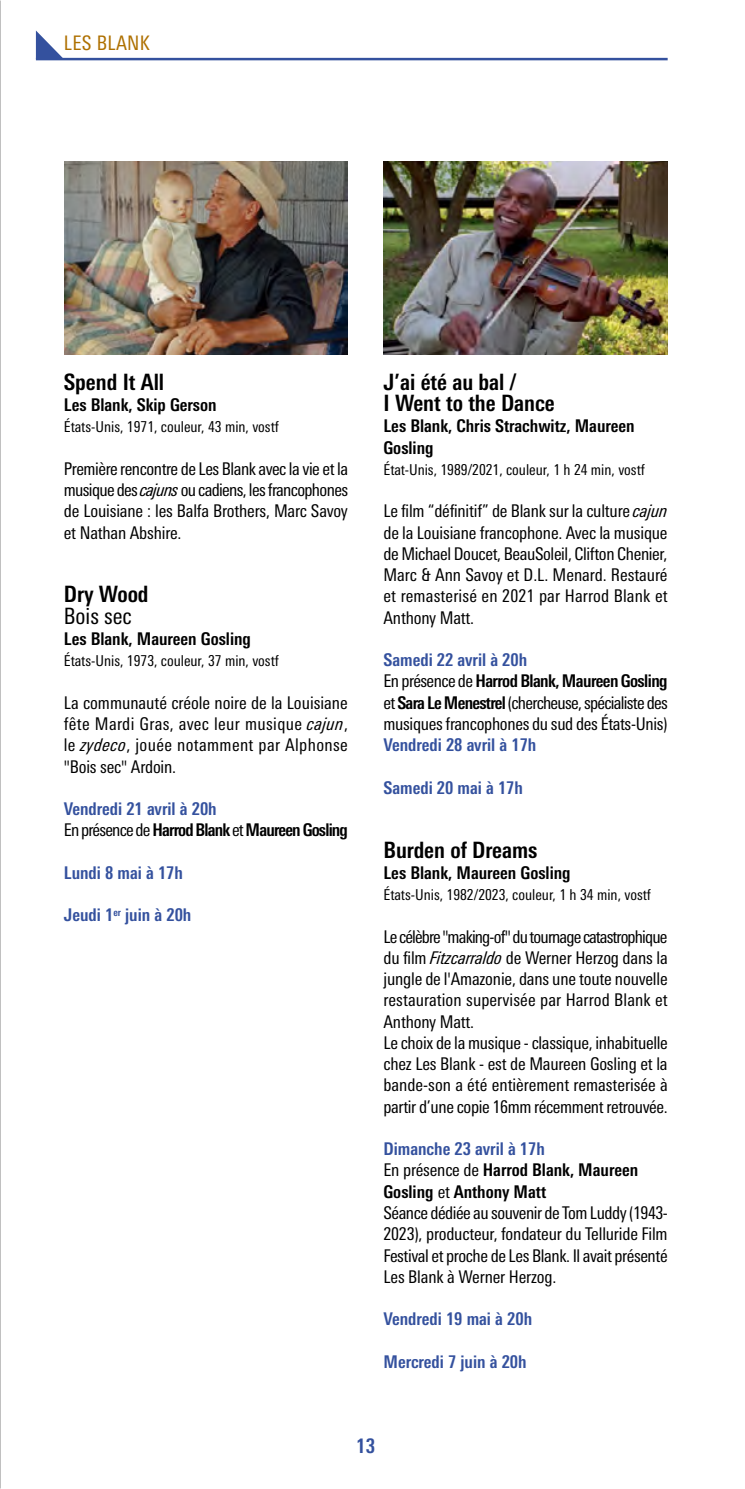
<style>
.page{position:relative;width:745px;height:1489px;background:#fff}
.page>*{position:absolute;margin:0;border:0;box-sizing:border-box;transform-origin:0 0}
.t1{font:700 condensed 22.5px/21.2px "Univers Next Pro";color:#000}
.t2{font:condensed 22.5px "Univers Next Pro";color:#000}
.t3{font:condensed 20px "Univers Next Pro";letter-spacing:.015em;color:#ae7001}
.t4{font:700 condensed 20px "Univers Next Pro";color:#34519e}
.t5{font:condensed 17.5px/21.2px "Univers Next Pro";letter-spacing:-.01em;color:#000;text-align:justify}
.t6{font:700 condensed 17.5px/21.2px "Univers Next Pro";color:#000}
.t7{font:700 condensed 17.5px "Univers Next Pro";color:#34519e}
.t8{font:700 condensed 17.5px/21.2px "Univers Next Pro";letter-spacing:-.045em;color:#000}
.t9{font:condensed 15px "Univers Next Pro";color:#000}
.s1{font-style:italic}
.s2{color:#34519e}
.s3{font-weight:400}
.s4{font-weight:700;color:#34519e}
.s5{font-weight:700}
</style>
<div class="page">
<hr style="left:36px;top:58px;width:631px;height:2px;background:#34519e">
<svg style="left:36px;top:30px;width:28px;height:28px"></svg>
<img style="left:0;top:0;width:1px;height:1488px">
<img style="left:64px;top:161px;width:283px;height:193px">
<img style="left:383px;top:161px;width:284px;height:193px">
<p class="t3" style="left:64px;top:32px;width:87px">LES BLANK</p>
<p class="t1" style="left:64px;top:371px;width:102px">Spend It All</p>
<p class="t6" style="left:64px;top:394px;width:154px">Les Blank, Skip Gerson</p>
<p class="t9" style="left:64px;top:418px;width:216px">États-Unis, 1971, couleur, 43 min, vostf</p>
<p class="t5" style="left:64px;top:458px;width:285px">Première rencontre de Les Blank avec la vie et la musique des <span class="s1">cajuns</span> ou cadiens, les francophones de Louisiane : les Balfa Brothers, Marc Savoy et Nathan Abshire.</p>
<p class="t1" style="left:64px;top:583px;width:86px">Dry Wood</p>
<p class="t2" style="left:64px;top:602px;width:69px">Bois sec</p>
<p class="t6" style="left:64px;top:628px;width:188px">Les Blank, Maureen Gosling</p>
<p class="t9" style="left:64px;top:652px;width:216px">États-Unis, 1973, couleur, 37 min, vostf</p>
<p class="t5" style="left:64px;top:691px;width:285px">La communauté créole noire de la Louisiane fête Mardi Gras, avec leur musique <span class="s1">cajun</span>, le <span class="s1">zydeco</span>, jouée notamment par Alphonse "Bois sec" Ardoin.</p>
<p class="t8" style="left:64px;top:798px;width:285px"><span class="s2">Vendredi 21 avril à 20h<br></span><span class="s3">En présence de</span> Harrod Blank <span class="s3">et</span> Maureen Gosling</p>
<p class="t7" style="left:64px;top:862px;width:121px">Lundi 8 mai à 17h</p>
<p class="t7" style="left:64px;top:904px;width:129px">Jeudi 1<sup>er</sup> juin à 20h</p>
<p class="t1" style="left:383px;top:371px;width:173px">J’ai été au bal /<br>I Went to the Dance</p>
<p class="t6" style="left:383px;top:415px;width:252px">Les Blank, Chris Strachwitz, Maureen<br>Gosling</p>
<p class="t9" style="left:383px;top:461px;width:263px">État-Unis, 1989/2021, couleur, 1 h 24 min, vostf</p>
<p class="t5" style="left:383px;top:500px;width:285px">Le film “définitif” de Blank sur la culture <span class="s1">cajun </span>de la Louisiane francophone. Avec la musique de Michael Doucet, BeauSoleil, Clifton Chenier, Marc &amp; Ann Savoy et D.L. Menard. Restauré et remasterisé en 2021 par Harrod Blank et Anthony Matt.</p>
<p class="t5" style="left:383px;top:649px;width:285px;text-align:left"><span class="s4">Samedi 22 avril à 20h<br></span>En présence de <span class="s5">Harrod Blank, Maureen Gosling </span>et <span class="s5">Sara Le Menestrel</span> (chercheuse, spécialiste des musiques francophones du sud des États-Unis)</p>
<p class="t7" style="left:383px;top:734px;width:154px">Vendredi 28 avril à 17h</p>
<p class="t7" style="left:383px;top:777px;width:141px">Samedi 20 mai à 17h</p>
<p class="t1" style="left:383px;top:838px;width:155px">Burden of Dreams</p>
<p class="t6" style="left:383px;top:861px;width:188px">Les Blank, Maureen Gosling</p>
<p class="t9" style="left:383px;top:886px;width:269px">États-Unis, 1982/2023, couleur, 1 h 34 min, vostf</p>
<p class="t5" style="left:383px;top:925px;width:286px;text-align:left">Le célèbre "making-of" du tournage catastrophique du film <span class="s1">Fitzcarraldo</span> de Werner Herzog dans la jungle de l'Amazonie, dans une toute nouvelle restauration supervisée par Harrod Blank et Anthony Matt.<br>Le choix de la musique - classique, inhabituelle chez Les Blank - est de Maureen Gosling et la bande-son a été entièrement remasterisée à partir d’une copie 16mm récemment retrouvée.</p>
<p class="t5" style="left:383px;top:1138px;width:286px;text-align:left"><span class="s4">Dimanche 23 avril à 17h<br></span>En présence de <span class="s5">Harrod Blank, Maureen Gosling</span> et <span class="s5">Anthony Matt<br></span>Séance dédiée au souvenir de Tom Luddy (1943- 2023), producteur, fondateur du Telluride Film Festival et proche de Les Blank. Il avait présenté Les Blank à Werner Herzog.</p>
<p class="t7" style="left:383px;top:1308px;width:150px">Vendredi 19 mai à 20h</p>
<p class="t7" style="left:383px;top:1350px;width:145px">Mercredi 7 juin à 20h</p>
<p class="t4" style="left:356px;top:1434px;width:20px">13</p>
</div>
